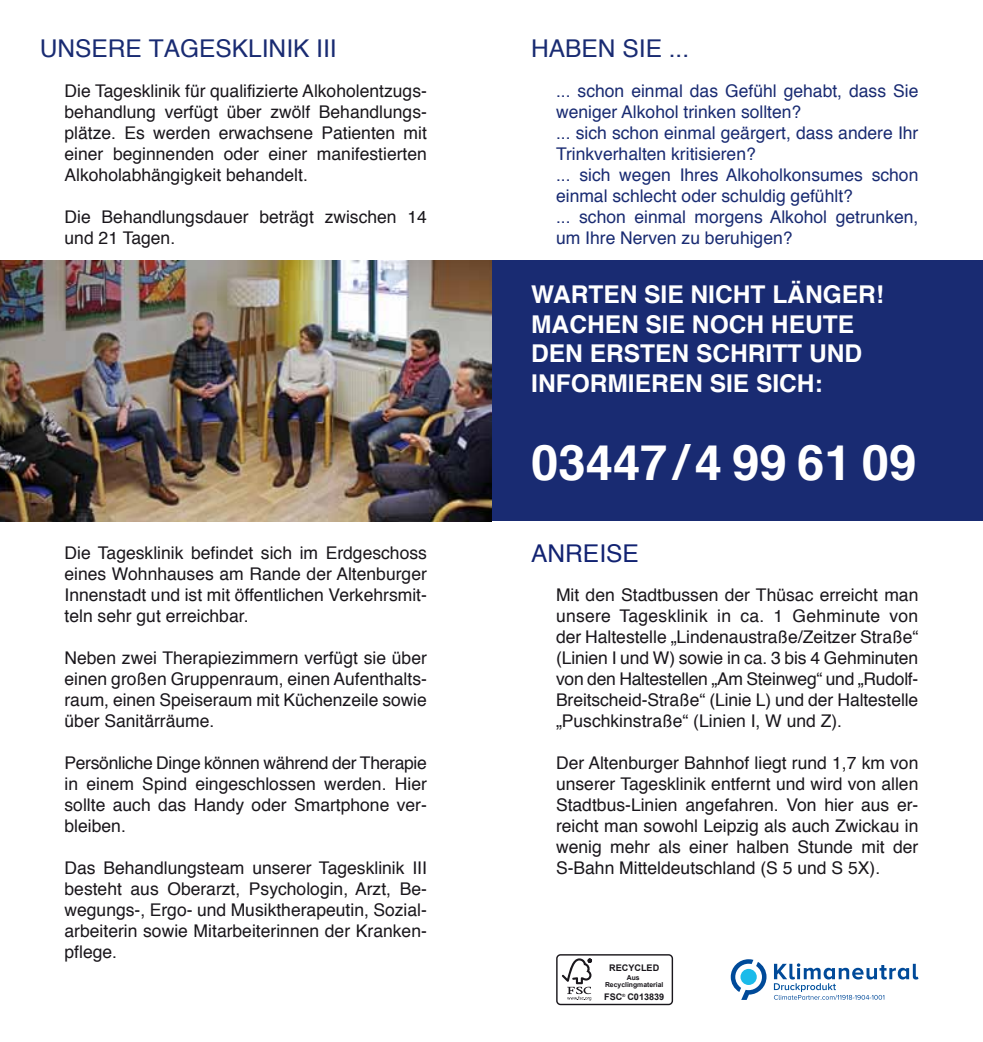
<style>
.page{position:relative;width:983px;height:1042px;background:#fff}
.page>*{position:absolute;margin:0;border:0;box-sizing:border-box;transform-origin:0 0}
.t1{font:700 49px "Helvetica";color:#fff}
.t2{font:700 24.5px/29.4px "Helvetica";color:#fff}
.t3{font:24.5px "Helvetica";color:#192b72}
.t4{font:24.5px "Helvetica";color:#122372}
.t5{font:17.5px/21px "Helvetica";color:#1a171c;text-align:justify}
.t6{font:17.5px/21px "Helvetica";color:#192b72}
.t7{font:700 9.1px "Arial";color:#1a171c}
.t8{font:700 6.83px/6.6px "Arial";color:#1a171c;text-align:center}
</style>
<div class="page">
<div style="left:491px;top:260px;width:491px;height:261px;background:#192b72"></div>
<div style="left:556px;top:954px;width:117px;height:51px;border:1px solid #1a171c;border-radius:4px"></div>
<svg style="left:562px;top:958px;width:29px;height:42px"></svg>
<svg style="left:730px;top:959px;width:36px;height:41px"></svg>
<svg style="left:773px;top:963px;width:145px;height:37px"></svg>
<img style="left:0;top:260px;width:491px;height:261px">
<p class="t3" style="left:40px;top:30px;width:298px">UNSERE TAGESKLINIK III</p>
<p class="t5" style="left:64px;top:81px;width:364px">Die Tagesklinik für qualifizierte Alkoholentzugs&shy;behandlung verfügt über zwölf Behandlungs&shy;plätze. Es werden erwachsene Patienten mit einer beginnenden oder einer manifestierten Alkoholabhängigkeit behandelt.</p>
<p class="t5" style="left:64px;top:207px;width:364px">Die Behandlungsdauer beträgt zwischen 14 und 21 Tagen.</p>
<p class="t5" style="left:64px;top:543px;width:364px">Die Tagesklinik befindet sich im Erdgeschoss eines Wohnhauses am Rande der Altenburger Innenstadt und ist mit öffentlichen Verkehrsmit&shy;teln sehr gut erreichbar.</p>
<p class="t5" style="left:64px;top:648px;width:364px">Neben zwei Therapiezimmern verfügt sie über einen großen Gruppenraum, einen Aufenthalts&shy;raum, einen Speiseraum mit Küchenzeile sowie über Sanitärräume.</p>
<p class="t5" style="left:64px;top:753px;width:364px">Persönliche Dinge können während der Therapie in einem Spind eingeschlossen werden. Hier sollte auch das Handy oder Smartphone ver&shy;bleiben.</p>
<p class="t5" style="left:64px;top:858px;width:364px">Das Behandlungsteam unserer Tagesklinik III besteht aus Oberarzt, Psychologin, Arzt, Be&shy;wegungs-, Ergo- und Musiktherapeutin, Sozial&shy;arbeiterin sowie Mitarbeiterinnen der Kranken&shy;pflege.</p>
<p class="t3" style="left:531px;top:30px;width:159px">HABEN SIE ...</p>
<p class="t6" style="left:556px;top:81px;width:364px">... schon einmal das Gefühl gehabt, dass Sie weniger Alkohol trinken sollten?<br>... sich schon einmal geärgert, dass andere Ihr Trinkverhalten kritisieren?<br>... sich wegen Ihres Alkoholkonsumes schon einmal schlecht oder schuldig gefühlt?<br>... schon einmal morgens Alkohol getrunken, um Ihre Nerven zu beruhigen?</p>
<p class="t2" style="left:531px;top:280px;width:354px">WARTEN SIE NICHT LÄNGER!<br>MACHEN SIE NOCH HEUTE<br>DEN ERSTEN SCHRITT UND<br>INFORMIEREN SIE SICH:</p>
<p class="t1" style="left:531px;top:423px;width:386px">03447 /4 99 61 09</p>
<p class="t4" style="left:531px;top:535px;width:109px">ANREISE</p>
<p class="t5" style="left:556px;top:585px;width:364px">Mit den Stadtbussen der Thüsac erreicht man unsere Tagesklinik in ca. 1 Gehminute von der Haltestelle „Lindenaustraße/Zeitzer Straße“ (Linien I und W) sowie in ca. 3 bis 4 Gehminuten von den Haltestellen „Am Steinweg“ und „Rudolf-Breitscheid-Straße“ (Linie L) und der Haltestelle „Puschkinstraße“ (Linien I, W und Z).</p>
<p class="t5" style="left:556px;top:753px;width:364px">Der Altenburger Bahnhof liegt rund 1,7 km von unserer Tagesklinik entfernt und wird von allen Stadtbus-Linien angefahren. Von hier aus er&shy;reicht man sowohl Leipzig als auch Zwickau in wenig mehr als einer halben Stunde mit der S-Bahn Mitteldeutschland (S 5 und S 5X).</p>
<p class="t7" style="left:609px;top:961px;width:52px">RECYCLED</p>
<p class="t8" style="left:605px;top:975px;width:60px">Aus<br>Recyclingmaterial</p>
<p class="t7" style="left:604px;top:990px;width:61px">FSC<sup>®</sup> C013839</p>
</div>
